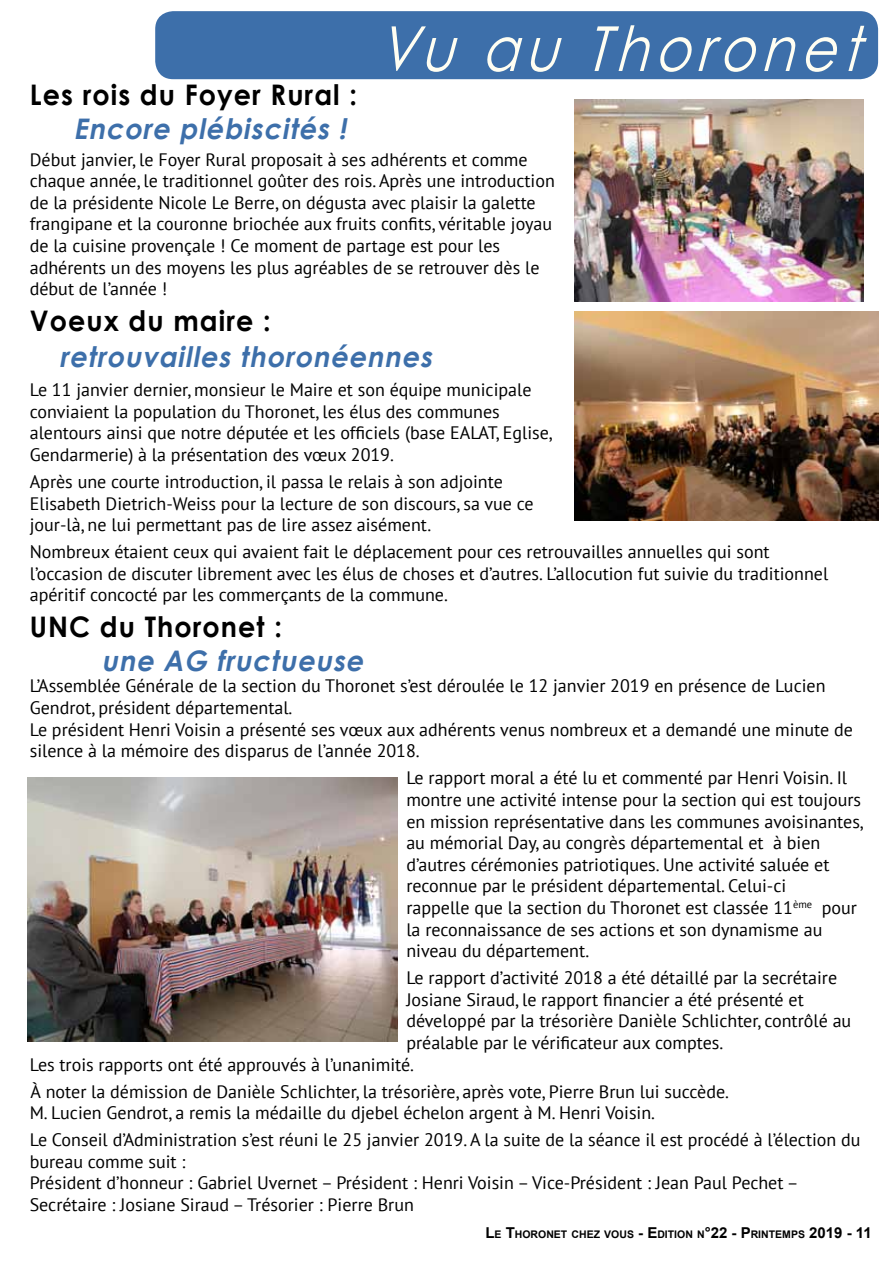
<style>
.page{position:relative;width:893px;height:1263px;background:#fff}
.page>*{position:absolute;margin:0;border:0;box-sizing:border-box;transform-origin:0 0}
.t1{font:italic 62.1px "Century Gothic";color:#fffef2;scale:.87 1}
.t2{font:italic 700 28.35px "Century Gothic";color:#3d6faa;scale:.95 1}
.t3{font:700 28.35px "Century Gothic";letter-spacing:.04em;color:#000;scale:.95 1}
.t4{font:18px/21.6px "PT Sans";color:#000}
.t5{font:700 10.5px "Arial";color:#000}
.s1{font-size:15px}
</style>
<div class="page">
<div style="left:155px;top:11px;width:723px;height:68px;background:#3d6faa;border-radius:18px"></div>
<img style="left:574px;top:99px;width:289px;height:203px">
<img style="left:574px;top:311px;width:304px;height:210px">
<img style="left:28px;top:777px;width:370px;height:264px">
<h1 class="t1" style="left:378px;top:11px;width:578px">Vu au Thoronet</h1>
<h2 class="t3" style="left:30px;top:77px;width:346px">Les rois du Foyer Rural :</h2>
<h2 class="t2" style="left:73px;top:111px;width:295px">Encore plébiscités !</h2>
<p class="t4" style="left:30px;top:148px;width:527px">Début janvier, le Foyer Rural proposait à ses adhérents et comme chaque année, le traditionnel goûter des rois. Après une introduction de la présidente Nicole Le Berre, on dégusta avec plaisir la galette frangipane et la couronne briochée aux fruits confits, véritable joyau de la cuisine provençale ! Ce moment de partage est pour les adhérents un des moyens les plus agréables de se retrouver dès le début de l’année !</p>
<h2 class="t3" style="left:30px;top:302px;width:255px">Voeux du maire :</h2>
<h2 class="t2" style="left:60px;top:339px;width:400px">retrouvailles thoronéennes</h2>
<p class="t4" style="left:30px;top:379px;width:524px">Le 11 janvier dernier, monsieur le Maire et son équipe municipale conviaient la population du Thoronet, les élus des communes alentours ainsi que notre députée et les officiels (base EALAT, Eglise, Gendarmerie) à la présentation des vœux 2019.</p>
<p class="t4" style="left:30px;top:470px;width:505px">Après une courte introduction, il passa le relais à son adjointe<br>Elisabeth Dietrich-Weiss pour la lecture de son discours, sa vue ce jour-là, ne lui permettant pas de lire assez aisément.</p>
<p class="t4" style="left:30px;top:541px;width:800px">Nombreux étaient ceux qui avaient fait le déplacement pour ces retrouvailles annuelles qui sont l’occasion de discuter librement avec les élus de choses et d’autres. L’allocution fut suivie du traditionnel apéritif concocté par les commerçants de la commune.</p>
<h2 class="t3" style="left:30px;top:608px;width:267px">UNC du Thoronet :</h2>
<h2 class="t2" style="left:102px;top:643px;width:283px">une AG fructueuse</h2>
<p class="t4" style="left:30px;top:675px;width:825px">L’Assemblée Générale de la section du Thoronet s’est déroulée le 12 janvier 2019 en présence de Lucien Gendrot, président départemental.<br>Le président Henri Voisin a présenté ses vœux aux adhérents venus nombreux et a demandé une minute de silence à la mémoire des disparus de l’année 2018.</p>
<p class="t4" style="left:406px;top:767px;width:459px">Le rapport moral a été lu et commenté par Henri Voisin. Il montre une activité intense pour la section qui est toujours en mission représentative dans les communes avoisinantes, au mémorial Day, au congrès départemental et à bien d’autres cérémonies patriotiques. Une activité saluée et reconnue par le président départemental. Celui-ci<br>rappelle que la section du Thoronet est classée 11<sup>ème</sup> pour la reconnaissance de ses actions et son dynamisme au niveau du département.</p>
<p class="t4" style="left:406px;top:966px;width:432px">Le rapport d’activité 2018 a été détaillé par la secrétaire</p>
<p class="t4" style="left:406px;top:988px;width:399px">Josiane Siraud, le rapport financier a été présenté et</p>
<p class="t4" style="left:406px;top:1010px;width:446px">développé par la trésorière Danièle Schlichter, contrôlé au</p>
<p class="t4" style="left:406px;top:1031px;width:318px">préalable par le vérificateur aux comptes.</p>
<p class="t4" style="left:30px;top:1053px;width:386px">Les trois rapports ont été approuvés à l’unanimité.</p>
<p class="t4" style="left:30px;top:1080px;width:701px">à noter la démission de Danièle Schlichter, la trésorière, après vote, Pierre Brun lui succède.<br>M. Lucien Gendrot, a remis la médaille du djebel échelon argent à M. Henri Voisin.</p>
<p class="t4" style="left:30px;top:1128px;width:832px">Le Conseil d’Administration s’est réuni le 25 janvier 2019. A la suite de la séance il est procédé à l’élection du bureau comme suit :<br>Président d’honneur : Gabriel Uvernet – Président : Henri Voisin – Vice-Président : Jean Paul Pechet – Secrétaire : Josiane Siraud – Trésorier : Pierre Brun</p>
<p class="t5" style="left:485px;top:1227px;width:388px"><span class="s1">L</span>E <span class="s1">T</span>HORONET CHEZ VOUS <span class="s1">- E</span>DITION N<span class="s1">°22 - P</span>RINTEMPS <span class="s1">2019 - 11</span></p>
</div>
